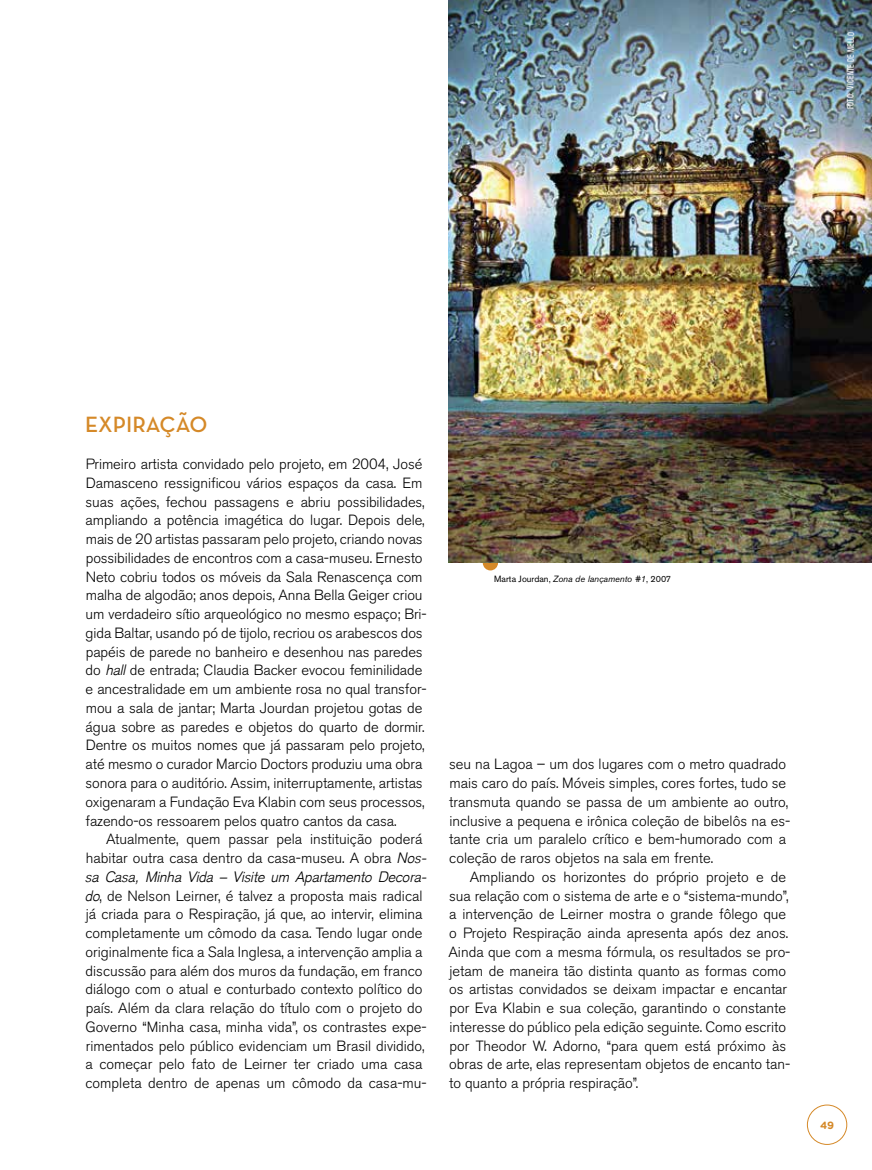
<style>
.page{position:relative;width:872px;height:1170px;background:#fff}
.page>*{position:absolute;margin:0;border:0;box-sizing:border-box;transform-origin:0 0}
.t1{font:600 22.5px "Neutra Text";color:#d58928}
.t2{font:300 14.7px/18.8px "Akzidenz Grotesk BE";color:#000}
.t3{font:italic 300 14.7px "Akzidenz Grotesk";color:#000}
.t4{font:700 10.5px "Gotham Rounded";color:#d58928}
.t5{font:9px "Akzidenz Grotesk BE";color:#000}
.t6{font:condensed 9px "Akzidenz Grotesk BE";color:#fff}
.s1{font-family:"Akzidenz Grotesk";font-style:italic}
.s2{font-style:italic}
</style>
<div class="page">
<svg style="left:483px;top:555px;width:15px;height:15px"></svg>
<img style="left:449px;top:0;width:423px;height:562px">
<div style="left:807px;top:1104px;width:40px;height:40px;border:1px solid #d58928;border-radius:50%"></div>
<p class="t6" style="left:845px;top:109px;width:79px;rotate:-89deg">Foto : Vicente de Mello</p>
<h1 class="t1" style="left:85px;top:410px;width:124px">EXPIRAÇÃO</h1>
<p class="t2" style="left:85px;top:455px;width:343px">Primeiro artista convidado pelo projeto, em 2004, José Damasceno ressignificou vários espaços da casa. Em suas ações, fechou passagens e abriu possibilidades, ampliando a potência imagética do lugar. Depois dele, mais de 20 artistas passaram pelo projeto, criando novas possibilidades de encontros com a casa-museu. Ernesto Neto cobriu todos os móveis da Sala Renascença com malha de algodão; anos depois, Anna Bella Geiger criou um verdadeiro sítio arqueológico no mesmo espaço; Bri&shy;gida Baltar, usando pó de tijolo, recriou os arabescos dos papéis de parede no banheiro e desenhou nas paredes do <span class="s1">hall</span> de entrada; Claudia Backer evocou feminilidade e ancestralidade em um ambiente rosa no qual transfor&shy;mou a sala de jantar; Marta Jourdan projetou gotas de água sobre as paredes e objetos do quarto de dormir.<br>Dentre os muitos nomes que já passaram pelo projeto, até mesmo o curador Marcio Doctors produziu uma obra sonora para o auditório. Assim, initerruptamente, artistas oxigenaram a Fundação Eva Klabin com seus processos, fazendo-os ressoarem pelos quatro cantos da casa.</p>
<p class="t2" style="left:86px;top:830px;width:342px;text-align:right">Atualmente, quem passar pela instituição poderá habitar outra casa dentro da casa-museu. A obra <span class="s1">Nos-</span></p>
<p class="t3" style="left:85px;top:868px;width:343px">sa Casa, Minha Vida – Visite um Apartamento Decora-</p>
<p class="t2" style="left:85px;top:886px;width:343px"><span class="s1">do</span>, de Nelson Leirner, é talvez a proposta mais radical já criada para o Respiração, já que, ao intervir, elimina completamente um cômodo da casa. Tendo lugar onde originalmente fica a Sala Inglesa, a intervenção amplia a discussão para além dos muros da fundação, em franco diálogo com o atual e conturbado contexto político do país. Além da clara relação do título com o projeto do Governo “Minha casa, minha vida”, os contrastes expe&shy;rimentados pelo público evidenciam um Brasil dividido, a começar pelo fato de Leirner ter criado uma casa completa dentro de apenas um cômodo da casa-mu-</p>
<p class="t5" style="left:494px;top:573px;width:178px">Marta Jourdan, <span class="s2">Zona de lançamento #1</span>, 2007</p>
<p class="t2" style="left:449px;top:755px;width:343px">seu na Lagoa – um dos lugares com o metro quadrado mais caro do país. Móveis simples, cores fortes, tudo se transmuta quando se passa de um ambiente ao outro, inclusive a pequena e irônica coleção de bibelôs na es&shy;tante cria um paralelo crítico e bem-humorado com a coleção de raros objetos na sala em frente.</p>
<p class="t2" style="left:448px;top:867px;width:343px;text-indent:21px">Ampliando os horizontes do próprio projeto e de sua relação com o sistema de arte e o “sistema-mundo”, a intervenção de Leirner mostra o grande fôlego que o Projeto Respiração ainda apresenta após dez anos.<br>Ainda que com a mesma fórmula, os resultados se pro&shy;jetam de maneira tão distinta quanto as formas como os artistas convidados se deixam impactar e encantar por Eva Klabin e sua coleção, garantindo o constante interesse do público pela edição seguinte. Como escrito por Theodor W. Adorno, “para quem está próximo às obras de arte, elas representam objetos de encanto tan&shy;to quanto a própria respiração”.</p>
<p class="t4" style="left:820px;top:1117px;width:16px">49</p>
</div>
